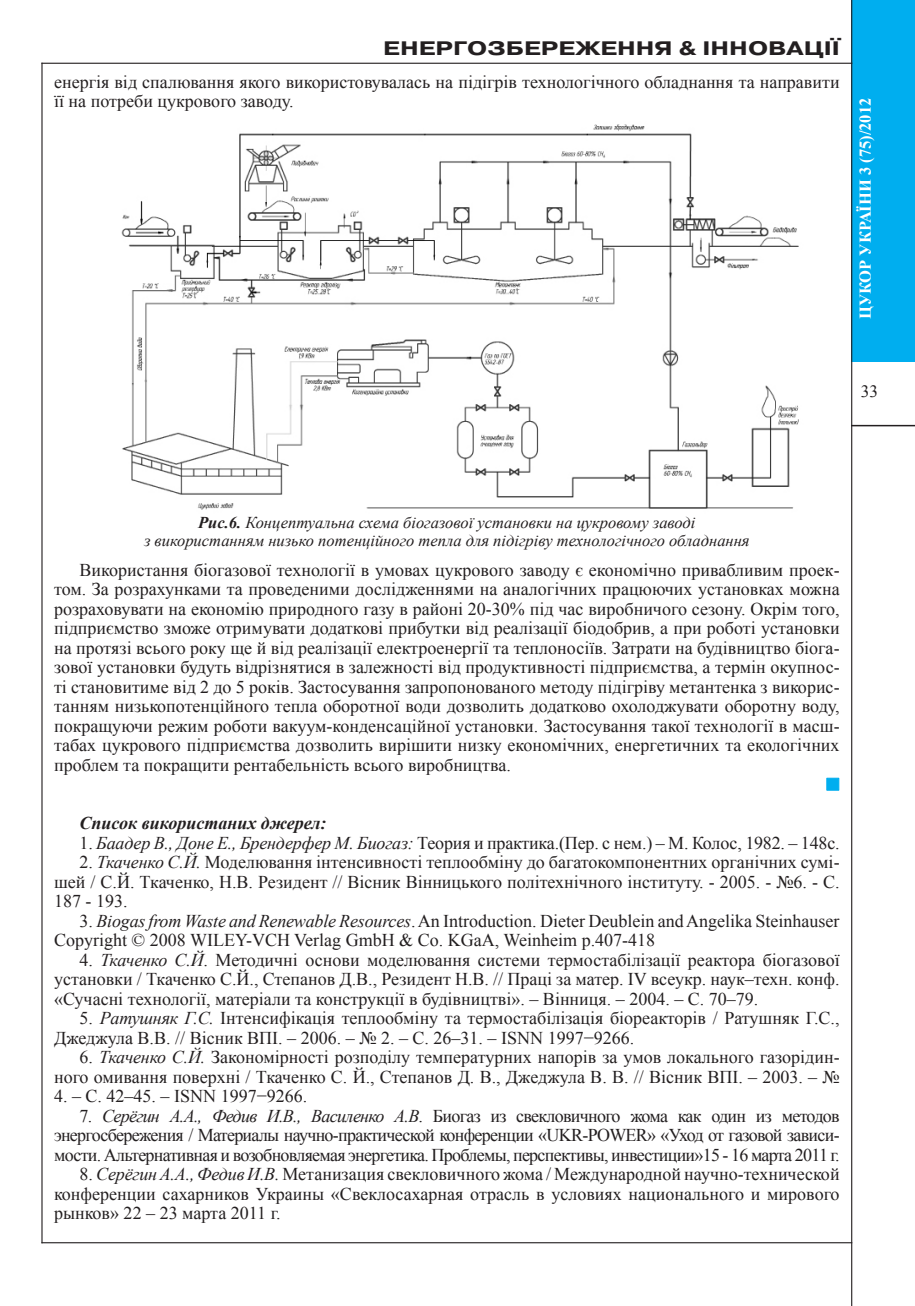
<style>
.page{position:relative;width:915px;height:1306px;background:#fff}
.page>*{position:absolute;margin:0;border:0;box-sizing:border-box;transform-origin:0 0}
.t1{font:700 19.5px "Pragmatica C";color:#231f20;scale:1.3 1}
.Текст{font:18px/19.5px "Times New Roman";color:#231f20;text-align:justify}
.Текст-2{font:italic 700 18px "Times New Roman";color:#231f20}
.t2{font:17.25px "Times New Roman";color:#231f20}
.Рис{font:italic 16.5px "Times New Roman";color:#231f20}
.t3{font:700 16.5px "Times New Roman";color:#fff}
.s1{font-weight:700}
.s2{font-style:italic}
</style>
<div class="page">
<div style="left:850px;top:0;width:64px;height:362px;background:#00aeef"></div>
<hr style="left:850px;top:425px;width:64px;height:1px;background:#231f20">
<hr style="left:41px;top:63px;width:2px;height:1180px;background:#231f20">
<hr style="left:850px;top:0;width:2px;height:1305px;background:#231f20">
<hr style="left:41px;top:63px;width:811px;height:1px;background:#231f20">
<hr style="left:41px;top:1242px;width:811px;height:1px;background:#231f20">
<img style="left:121px;top:124px;width:678px;height:386px">
<div style="left:826px;top:777px;width:12px;height:13px;background:#00aeef;border:1px solid #00aeef"></div>
<p class="t1" style="left:383px;top:38px;width:352px">ЕНЕРГОЗБЕРЕЖЕННЯ &amp; ІННОВАЦІЇ</p>
<p class="Текст" style="left:54px;top:72px;width:786px">енергія від спалювання якого використовувалась на підігрів технологічного обладнання та направити її на потреби цукрового заводу.</p>
<p class="t3" style="left:853px;top:319px;width:223px;rotate:-90deg">ЦУКОР УКРАЇНИ 3 (75)/2012</p>
<p class="t2" style="left:860px;top:380px;width:19px">33</p>
<p class="Рис" style="left:198px;top:511px;width:498px"><span class="s1">Рис.6.</span> Концептуальна схема біогазової установки на цукровому заводі</p>
<p class="Рис" style="left:144px;top:529px;width:607px">з використанням низько потенційного тепла для підігріву технологічного обладнання</p>
<p class="Текст" style="left:54px;top:559px;width:786px;text-indent:26px">Використання біогазової технології в умовах цукрового заводу є економічно привабливим проек&shy;том. За розрахунками та проведеними дослідженнями на аналогічних працюючих установках можна розраховувати на економію природного газу в районі 20-30% під час виробничого сезону. Окрім того, підприємство зможе отримувати додаткові прибутки від реалізації біодобрив, а при роботі установки на протязі всього року ще й від реалізації електроенергії та теплоносіїв. Затрати на будівництво біога&shy;зової установки будуть відрізнятися в залежності від продуктивності підприємства, а термін окупнос&shy;ті становитиме від 2 до 5 років. Застосування запропонованого методу підігріву метантенка з викорис&shy;танням низькопотенційного тепла оборотної води дозволить додатково охолоджувати оборотну воду, покращуючи режим роботи вакуум-конденсаційної установки. Застосування такої технології в масш&shy;табах цукрового підприємства дозволить вирішити низку економічних, енергетичних та екологічних проблем та покращити рентабельність всього виробництва.</p>
<p class="Текст-2" style="left:80px;top:810px;width:248px">Список використаних джерел:</p>
<p class="Текст" style="left:80px;top:832px;width:761px">1. <span class="s2">Баадер В., Доне Е., Брендерфер М. Биогаз:</span> Теория и практика.(Пер. с нем.) – М. Колос, 1982. – 148с.</p>
<p class="Текст" style="left:54px;top:852px;width:786px;text-indent:26px">2. <span class="s2">Ткаченко С.Й.</span> Моделювання інтенсивності теплообміну до багатокомпонентних органічних сумі&shy;шей / С.Й. Ткаченко, Н.В. Резидент // Вісник Вінницького політехнічного інституту. - 2005. - №6. - С.<br>187 - 193.</p>
<p class="Текст" style="left:54px;top:910px;width:786px;text-indent:26px">3. <span class="s2">Biogas from Waste and Renewable Resources</span>. An Introduction. Dieter Deublein and Angelika Steinhauser<br>Copyright © 2008 WILEY-VCH Verlag GmbH &amp; Co. KGaA, Weinheim р.407-418</p>
<p class="Текст" style="left:54px;top:949px;width:786px;text-indent:26px">4. <span class="s2">Ткаченко С.Й</span>. Методичні основи моделювання системи термостабілізації реактора біогазової установки / Ткаченко С.Й., Степанов Д.В., Резидент Н.В. // Праці за матер. IV всеукр. наук–техн. конф. «Сучасні технології, матеріали та конструкції в будівництві». – Вінниця. – 2004. – С. 70–79.</p>
<p class="Текст" style="left:54px;top:1008px;width:786px;text-indent:26px">5. <span class="s2">Pатушняк Г.С.</span> Інтенсифікація теплообміну та термостабілізація біореакторів / Pатушняк Г.С.,<br>Джеджула В.В. // Вісник ВПІ. – 2006. – № 2. – С. 26–31. – ISNN 1997−9266.</p>
<p class="Текст" style="left:54px;top:1047px;width:786px;text-align:right">6. <span class="s2">Ткаченко С.Й.</span> Закономірності розподілу температурних напорів за умов локального газорідин&shy;ного омивання поверхні / Ткаченко С. Й., Степанов Д. В., Джеджула В. В. // Вісник ВПІ. – 2003. – №</p>
<p class="Текст" style="left:54px;top:1086px;width:255px">4. – С. 42–45. – ISNN 1997−9266.</p>
<p class="Текст" style="left:54px;top:1105px;width:786px;text-indent:26px">7. <span class="s2">Серёгин А.А., Федив И.В., Василенко А.В</span>. Биогаз из свекловичного жома как один из методов энергосбережения / Материалы научно-практической конференции «UKR-POWER» «Уход от газовой зависи&shy;мости. Альтернативная и возобновляемая энергетика. Проблемы, перспективы, инвестиции»15 - 16 марта 2011 г.</p>
<p class="Текст" style="left:54px;top:1164px;width:786px;text-indent:26px">8. <span class="s2">Серёгин А.А., Федив И.В.</span> Метанизация свекловичного жома / Международной научно-технической конференции сахарников Украины «Свеклосахарная отрасль в условиях национального и мирового рынков» 22 – 23 марта 2011 г.</p>
</div>
